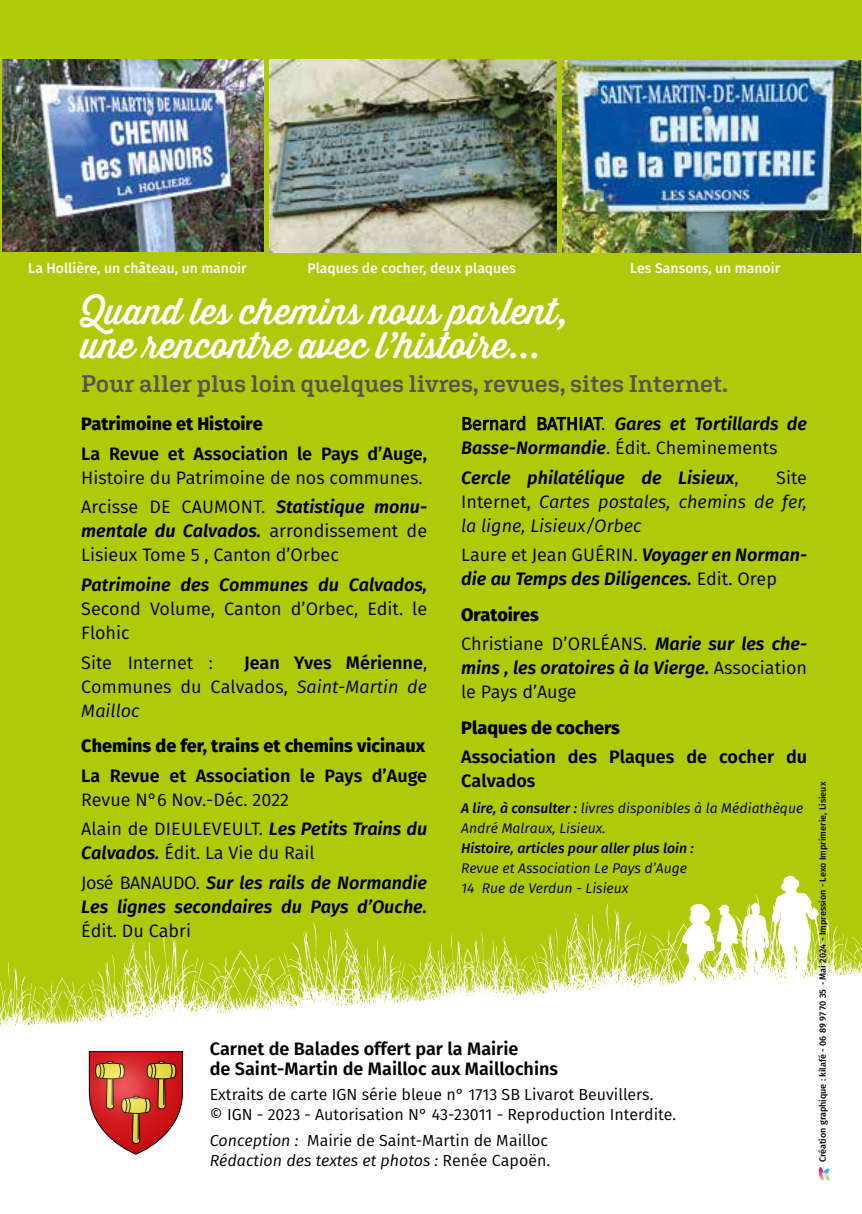
<style>
.page{position:relative;width:862px;height:1214px;background:#fff}
.page>*{position:absolute;margin:0;border:0;box-sizing:border-box;transform-origin:0 0}
.t1{font:36px/34px "Thirsty Rough Reg";color:#fff}
.t2{font:600 24px "Aglet Slab";letter-spacing:-.005em;color:#555454}
.t3{font:italic 600 18px/24px "Fira Sans";color:#000}
.t4{font:18px/29.6px "Fira Sans";color:#000}
.t5{font:600 18px/20px "Fira Sans";color:#000}
.t6{font:italic 18px/24px "Fira Sans";color:#000;text-align:justify}
.t7{font:800 18px "Fira Sans";color:#000}
.t8{font:16px/20px "Fira Sans";color:#000}
.t9{font:italic 14px/20px "Fira Sans";color:#000}
.t10{font:500 14px "Fira Sans";color:#fff}
.t11{font:italic 500 14px "Fira Sans";color:#000}
.t12{font:500 9px "Fira Sans";color:#000}
.s1{font-weight:600;font-style:italic}
.s2{font-weight:600;font-style:normal}
.s3{font-style:normal}
.s4{font-weight:400;font-style:normal}
.s5{font-weight:800}
.s6{font-weight:500}
.s7{font-style:italic}
.s8{font-family:"Roboto Condensed";font-weight:700}
</style>
<div class="page">
<div style="left:0;top:0;width:862px;height:1213px;background:#afca0b"></div>
<img style="left:3px;top:59px;width:261px;height:193px">
<img style="left:270px;top:60px;width:286px;height:193px">
<img style="left:562px;top:60px;width:298px;height:192px">
<svg style="left:8px;top:902px;width:854px;height:71px"></svg>
<svg style="left:0;top:973px;width:862px;height:240px;background:#f9fbef"></svg>
<svg style="left:645px;top:875px;width:192px;height:122px"></svg>
<div style="left:88px;top:1041px;width:98px;height:121px;background:#fff"></div>
<svg style="left:89px;top:1051px;width:94px;height:103px"></svg>
<svg style="left:818px;top:1166px;width:11px;height:15px"></svg>
<p class="t10" style="left:28px;top:257px;width:220px">La Hollière, un château, un manoir</p>
<p class="t10" style="left:307px;top:257px;width:210px">Plaques de cocher, deux plaques</p>
<p class="t10" style="left:630px;top:257px;width:152px">Les Sansons, un manoir</p>
<h1 class="t1" style="left:81px;top:294px;width:488px">Quand les chemins nous parlent, une rencontre avec l’histoire...</h1>
<h2 class="t2" style="left:81px;top:369px;width:648px">Pour aller plus loin quelques livres, revues, sites Internet.</h2>
<p class="t7" style="left:81px;top:408px;width:183px">Patrimoine et Histoire</p>
<p class="t5" style="left:81px;top:442px;width:347px">La Revue et Association le Pays d’Auge,</p>
<p class="t4" style="left:81px;top:462px;width:347px">Histoire du Patrimoine de nos communes.<br>Arcisse DE CAUMONT. <span class="s1">Statistique monu-</span></p>
<p class="t4" style="left:81px;top:518px;width:347px;line-height:24px"><span class="s1">mentale du Calvados.</span> arrondissement de<br>Lisieux Tome 5 , Canton d’Orbec</p>
<p class="t3" style="left:81px;top:571px;width:347px">Patrimoine des Communes du Calvados,</p>
<p class="t4" style="left:81px;top:596px;width:347px;line-height:24px">Second Volume, Canton d’Orbec, Edit. le<br>Flohic</p>
<p class="t4" style="left:81px;top:647px;width:133px">Site Internet :</p>
<p class="t6" style="left:81px;top:650px;width:347px;text-indent:163px"><span class="s2">Jean Yves Mérienne</span><span class="s3">, Communes du Calvados,</span> Saint-Martin de Mailloc</p>
<p class="t7" style="left:81px;top:730px;width:345px">Chemins de fer, trains et chemins vicinaux</p>
<p class="t5" style="left:81px;top:764px;width:347px">La Revue et Association le Pays d’Auge</p>
<p class="t4" style="left:81px;top:784px;width:347px">Revue N°6 Nov.-Déc. 2022<br>Alain de DIEULEVEULT. <span class="s1">Les Petits Trains du</span></p>
<p class="t3" style="left:81px;top:837px;width:347px;line-height:29.6px">Calvados. <span class="s4">Édit. La Vie du Rail<br>José BANAUDO.</span> Sur les rails de Normandie</p>
<p class="t3" style="left:81px;top:893px;width:347px">Les lignes secondaires du Pays d’Ouche.</p>
<p class="t4" style="left:81px;top:915px;width:111px">Édit. Du Cabri</p>
<p class="t3" style="left:461px;top:410px;width:347px"><span class="s4">Bernard BATHIAT.</span> Gares et Tortillards de<br>Basse-Normandie<span class="s4">. Édit. Cheminements</span></p>
<p class="t3" style="left:461px;top:464px;width:279px">Cercle philatélique de Lisieux<span class="s4">,</span></p>
<p class="t6" style="left:461px;top:465px;width:347px;text-indent:315px"><span class="s3">Site Internet,</span> Cartes postales, chemins de fer, la ligne, Lisieux/Orbec</p>
<p class="t3" style="left:461px;top:541px;width:347px"><span class="s4">Laure et Jean GUÉRIN.</span> Voyager en Norman&shy;die au Temps des Diligences. <span class="s4">Edit. Orep</span></p>
<p class="t4" style="left:461px;top:599px;width:347px"><span class="s5">Oratoires<br></span>Christiane D’ORLÉANS. <span class="s1">Marie sur les che-</span></p>
<p class="t3" style="left:461px;top:654px;width:347px">mins , les oratoires à la Vierge. <span class="s4">Association le Pays d’Auge</span></p>
<p class="t7" style="left:461px;top:711px;width:160px">Plaques de cochers</p>
<p class="t5" style="left:461px;top:743px;width:347px;line-height:24px">Association des Plaques de cocher du<br>Calvados</p>
<p class="t9" style="left:461px;top:797px;width:344px"><span class="s6">A lire, à consulter :</span> livres disponibles à la Médiathèque<br>André Malraux, Lisieux.</p>
<p class="t11" style="left:461px;top:836px;width:234px">Histoire, articles pour aller plus loin :</p>
<p class="t9" style="left:461px;top:857px;width:227px">Revue et Association Le Pays d’Auge<br>14 Rue de Verdun - Lisieux</p>
<p class="t5" style="left:210px;top:1037px;width:350px">Carnet de Balades offert par la Mairie<br>de Saint-Martin de Mailloc aux Maillochins</p>
<p class="t8" style="left:210px;top:1084px;width:468px">Extraits de carte IGN série bleue n° 1713 SB Livarot Beuvillers.<br>© IGN - 2023 - Autorisation N° 43-23011 - Reproduction Interdite.</p>
<p class="t8" style="left:210px;top:1129px;width:342px"><span class="s7">Conception :</span> Mairie de Saint-Martin de Mailloc<br><span class="s7">Rédaction des textes et photos :</span> Renée Capoën.</p>
<p class="t12" style="left:815px;top:1162px;width:382px;rotate:-90deg">Création graphique : kilafé - 06 89 97 70 35 <span class="s8">-</span> Mai 2024 - Impression - Lexo Imprimerie, Lisieux</p>
</div>
